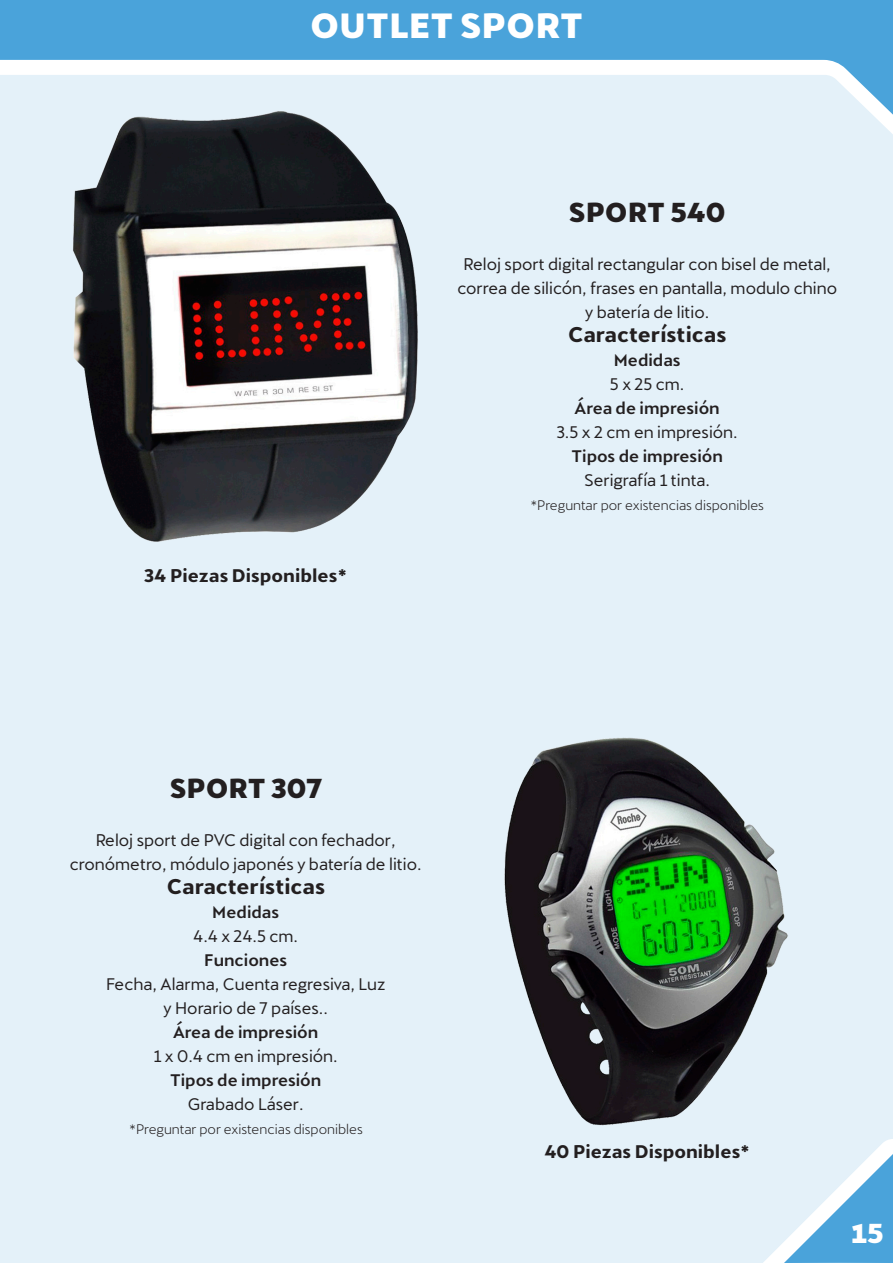
<style>
.page{position:relative;width:893px;height:1263px;background:#fff}
.page>*{position:absolute;margin:0;border:0;box-sizing:border-box;transform-origin:0 0}
.t1{font:800 34.5px "Cupra";color:#fff}
.Titulo{font:800 27px "Cupra";color:#231f20}
.t2{font:800 27px "Cupra";color:#fff}
.t3{font:700 21px "Cupra";color:#231f20}
.t4{font:700 18px "Cupra";color:#231f20}
.Texto{font:16.5px/24px "Cupra";color:#231f20;text-align:center}
.Texto_Negritas{font:500 16.5px "Cupra";color:#231f20}
.Titulo-2{font:16.5px/24px "Cupra";color:#231f20;text-align:center}
.Texto_Negritas-2{font:16.5px "Cupra";color:#231f20}
.Titulo-3{font:13.5px "Cupra";color:#231f20}
</style>
<div class="page">
<svg style="left:0;top:0;width:893px;height:75px;fill:#4aa3da"></svg>
<div style="left:1px;top:75px;width:892px;height:1188px;background:#e4f1f9"></div>
<svg style="left:0;top:75px;width:1px;height:1188px"></svg>
<img style="left:63px;top:102px;width:365px;height:456px">
<img style="left:496px;top:726px;width:302px;height:408px">
<p class="t1" style="left:310px;top:6px;width:274px">OUTLET SPORT</p>
<p class="Titulo" style="left:569px;top:197px;width:158px">SPORT 540</p>
<p class="Texto" style="left:457px;top:249px;width:381px">Reloj sport digital rectangular con bisel de metal, correa de silicón, frases en pantalla, modulo chino y batería de litio.</p>
<p class="Texto_Negritas" style="left:614px;top:351px;width:68px">Medidas</p>
<p class="Texto_Negritas-2" style="left:610px;top:369px;width:76px">5 x 25 cm.</p>
<p class="Texto_Negritas" style="left:575px;top:399px;width:147px">Área de impresión</p>
<p class="Texto" style="left:557px;top:417px;width:183px">3.5 x 2 cm en impresión.</p>
<p class="Texto_Negritas" style="left:571px;top:447px;width:153px">Tipos de impresión</p>
<p class="Texto" style="left:584px;top:465px;width:127px">Serigrafía 1 tinta.</p>
<p class="t3" style="left:568px;top:322px;width:160px">Características</p>
<p class="t4" style="left:144px;top:565px;width:205px">34 Piezas Disponibles*</p>
<p class="Titulo-3" style="left:530px;top:493px;width:235px">*Preguntar por existencias disponibles</p>
<p class="Titulo" style="left:170px;top:773px;width:154px">SPORT 307</p>
<p class="Titulo-2" style="left:70px;top:825px;width:353px">Reloj sport de PVC digital con fechador, cronómetro, módulo japonés y batería de litio.</p>
<p class="Texto_Negritas" style="left:212px;top:903px;width:68px">Medidas</p>
<p class="Texto" style="left:193px;top:921px;width:106px">4.4 x 24.5 cm.</p>
<p class="Texto_Negritas" style="left:204px;top:951px;width:85px">Funciones</p>
<p class="Texto" style="left:106px;top:969px;width:281px">Fecha, Alarma, Cuenta regresiva, Luz y Horario de 7 países..</p>
<p class="Texto_Negritas" style="left:173px;top:1023px;width:147px">Área de impresión</p>
<p class="Texto" style="left:154px;top:1041px;width:186px">1 x 0.4 cm en impresión.</p>
<p class="Texto_Negritas" style="left:170px;top:1071px;width:153px">Tipos de impresión</p>
<p class="Texto" style="left:188px;top:1089px;width:118px">Grabado Láser.</p>
<p class="t3" style="left:167px;top:874px;width:160px">Características</p>
<p class="Titulo-3" style="left:129px;top:1117px;width:235px">*Preguntar por existencias disponibles</p>
<p class="t4" style="left:544px;top:1141px;width:207px">40 Piezas Disponibles*</p>
<h2 class="t2" style="left:851px;top:1218px;width:34px">15</h2>
</div>
